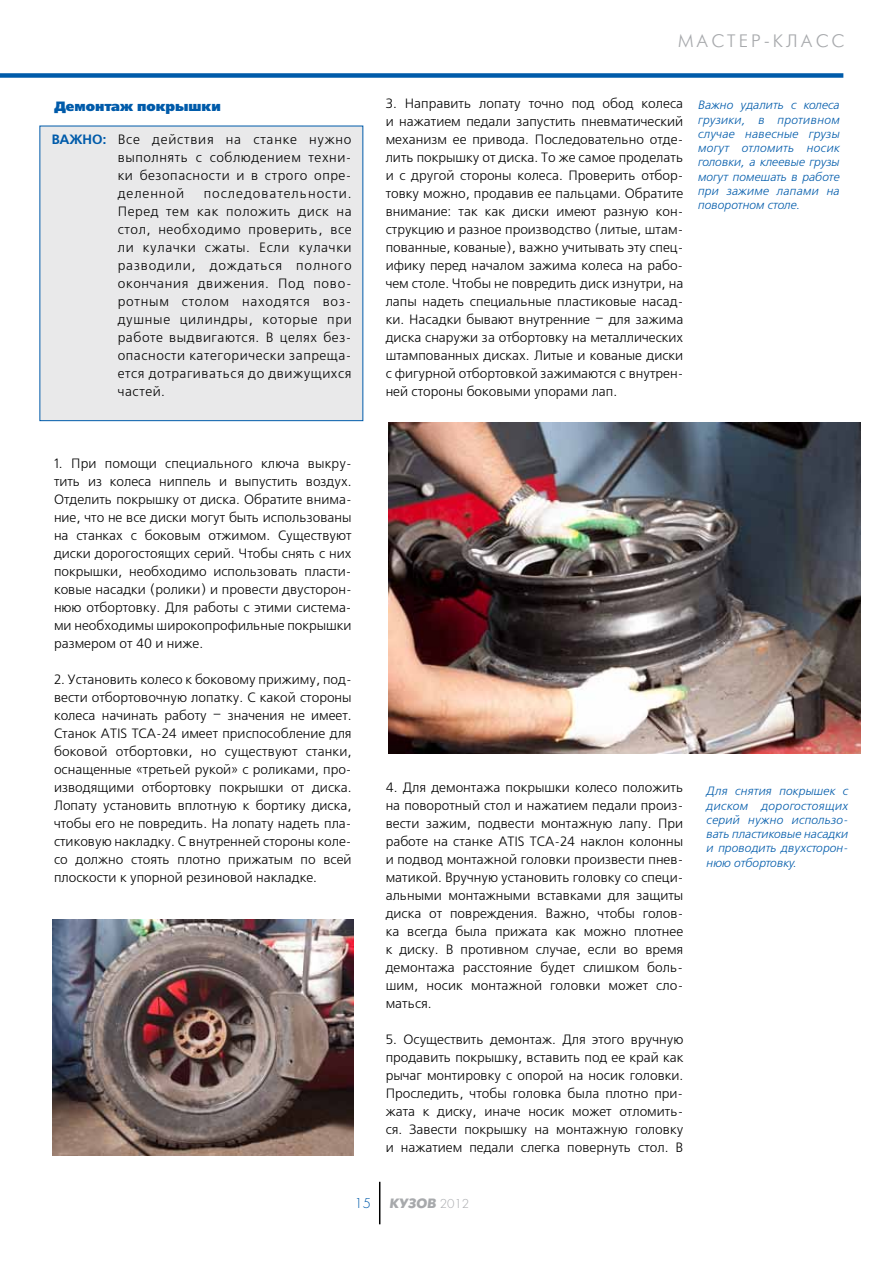
<style>
.page{position:relative;width:893px;height:1263px;background:#fff}
.page>*{position:absolute;margin:0;border:0;box-sizing:border-box;transform-origin:0 0}
.t1{font:18px "Futura Futuris Light C";letter-spacing:.175em;color:#a7a9ac}
.t2{font:13.5px/18px "Free Set C";color:#000;text-align:justify}
.t3{font:13.5px "Free Set Black C";color:#005baa}
.t4{font:italic 700 13.5px "Futura Futuris C";color:#a7a9ac}
.t5{font:700 13.5px "Free Set C";letter-spacing:-.01em;color:#005baa}
.t6{font:italic 12px/14.2px "Free Set C";color:#005baa;text-align:justify}
.s1{font-family:"Futura";font-weight:300;font-style:normal;font-size:15px;color:#005baa}
.s2{font-family:"Futura";font-weight:300;font-style:normal}
</style>
<div class="page">
<div style="left:40px;top:126px;width:323px;height:295px;background:#e9e9ea"></div>
<div style="left:0;top:73px;width:843px;height:5px;background:#005baa"></div>
<hr style="left:379px;top:1182px;width:1px;height:42px;background:#000">
<img style="left:53px;top:919px;width:300px;height:237px">
<img style="left:388px;top:423px;width:472px;height:331px">
<p class="t3" style="left:54px;top:98px;width:168px">Демонтаж покрышки</p>
<p class="t2" style="left:118px;top:131px;width:235px">Все действия на станке нужно выполнять с соблюдением техни&shy;ки безопасности и в строго опре&shy;деленной</p>
<p class="t5" style="left:52px;top:131px;width:56px">ВАЖНО:</p>
<p class="t2" style="left:118px;top:185px;width:235px;text-indent:86px">последовательности.<br>Перед тем как положить диск на стол, необходимо проверить, все ли кулачки сжаты. Если кулачки разводили, дождаться полного окончания движения. Под пово&shy;ротным столом находятся воз&shy;душные цилиндры, которые при работе выдвигаются. В целях без&shy;опасности категорически запреща&shy;ется дотрагиваться до движущихся частей.</p>
<p class="t2" style="left:54px;top:455px;width:299px">1. При помощи специального ключа выкру&shy;тить из колеса ниппель и выпустить воздух.<br>Отделить покрышку от диска. Обратите внима&shy;ние, что не все диски могут быть использованы на станках с боковым отжимом. Существуют диски дорогостоящих серий. Чтобы снять с них покрышки, необходимо использовать пласти&shy;ковые насадки (ролики) и провести двусторон&shy;нюю отбортовку. Для работы с этими система&shy;ми необходимы широкопрофильные покрышки размером от 40 и ниже.</p>
<p class="t2" style="left:54px;top:671px;width:299px">2. Установить колесо к боковому прижиму, под&shy;вести отбортовочную лопатку. С какой стороны колеса начинать работу – значения не имеет.<br>Станок ATIS ТСА-24 имеет приспособление для боковой отбортовки, но существуют станки, оснащенные «третьей рукой» с роликами, про&shy;изводящими отбортовку покрышки от диска.<br>Лопату установить вплотную к бортику диска, чтобы его не повредить. На лопату надеть пла&shy;стиковую накладку. С внутренней стороны коле&shy;со должно стоять плотно прижатым по всей плоскости к упорной резиновой накладке.</p>
<h1 class="t1" style="left:678px;top:32px;width:168px">МАСТЕР-КЛАСС</h1>
<p class="t2" style="left:386px;top:95px;width:299px">3. Направить лопату точно под обод колеса и нажатием педали запустить пневматический механизм ее привода. Последовательно отде&shy;лить покрышку от диска. То же самое проделать и с другой стороны колеса. Проверить отбор&shy;товку можно, продавив ее пальцами. Обратите внимание: так как диски имеют разную кон&shy;струкцию и разное производство (литые, штам&shy;пованные, кованые), важно учитывать эту спец&shy;ифику перед началом зажима колеса на рабо&shy;чем столе. Чтобы не повредить диск изнутри, на лапы надеть специальные пластиковые насад&shy;ки. Насадки бывают внутренние – для зажима диска снаружи за отбортовку на металлических штампованных дисках. Литые и кованые диски с фигурной отбортовкой зажимаются с внутрен&shy;ней стороны боковыми упорами лап.</p>
<p class="t6" style="left:697px;top:98px;width:143px">Важно удалить с колеса грузики, в противном случае навесные грузы могут отломить носик головки, а клеевые грузы могут помешать в работе при зажиме лапами на поворотном столе.</p>
<p class="t2" style="left:386px;top:779px;width:299px">4. Для демонтажа покрышки колесо положить на поворотный стол и нажатием педали произ&shy;вести зажим, подвести монтажную лапу. При работе на станке ATIS ТСА-24 наклон колонны и подвод монтажной головки произвести пнев&shy;матикой. Вручную установить головку со специ&shy;альными монтажными вставками для защиты диска от повреждения. Важно, чтобы голов&shy;ка всегда была прижата как можно плотнее к диску. В противном случае, если во время демонтажа расстояние будет слишком боль&shy;шим, носик монтажной головки может сло&shy;маться.</p>
<p class="t2" style="left:386px;top:1031px;width:299px">5. Осуществить демонтаж. Для этого вручную продавить покрышку, вставить под ее край как рычаг монтировку с опорой на носик головки.<br>Проследить, чтобы головка была плотно при&shy;жата к диску, иначе носик может отломить&shy;ся. Завести покрышку на монтажную головку и нажатием педали слегка повернуть стол. В</p>
<p class="t6" style="left:706px;top:784px;width:143px">Для снятия покрышек с диском дорогостоящих серий нужно использо&shy;вать пластиковые насадки и проводить двухсторон&shy;нюю отбортовку.</p>
<p class="t4" style="left:354px;top:1196px;width:116px"><span class="s1">15</span> КУЗОВ <span class="s2">2012</span></p>
</div>
